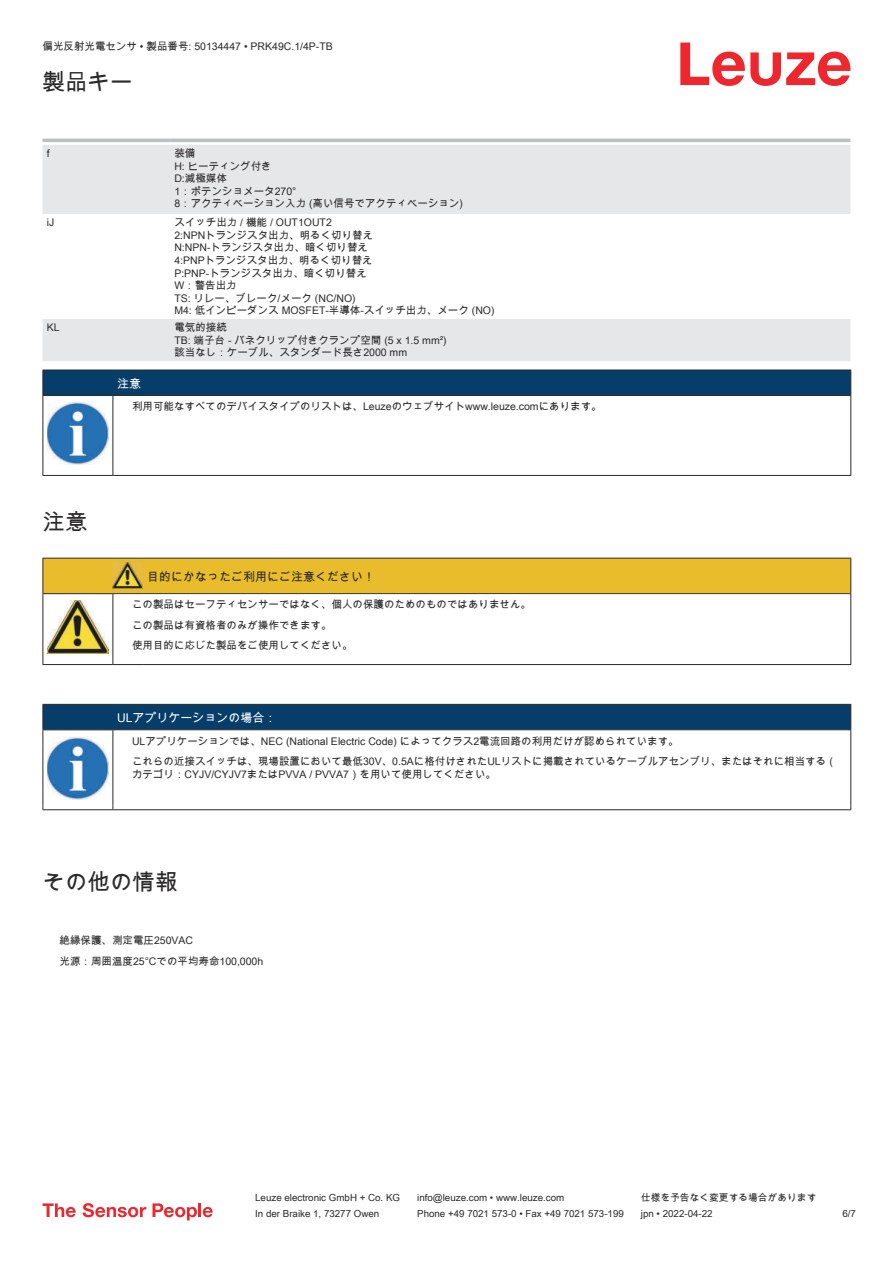
<style>
.page{position:relative;width:893px;height:1263px;background:#fff}
.page>*{position:absolute;margin:0;border:0;box-sizing:border-box;transform-origin:0 0}
.t1{font:22.5px "Arial Unicode MS";color:#2b292a}
.t2{font:12px "Arial Unicode MS";color:#2b292a}
.t3{font:12px "Arial Unicode MS";color:#fff}
.t4{font:10.5px/12.6px "Arial Unicode MS";color:#2b292a}
.t5{font:9.75px "Arial Unicode MS";color:#2b292a}
</style>
<div class="page">
<svg style="left:680px;top:43px;width:170px;height:43px"></svg>
<svg style="left:43px;top:138px;width:807px;height:1px"></svg>
<svg style="left:43px;top:145px;width:807px;height:216px;fill:#e6e7e9"></svg>
<hr style="left:43px;top:139px;width:127px;height:3px;background:#bdbfc1">
<hr style="left:170px;top:139px;width:680px;height:3px;background:#bdbfc1">
<svg style="left:43px;top:1203px;width:33px;height:14px"></svg>
<svg style="left:83px;top:1203px;width:63px;height:14px"></svg>
<svg style="left:153px;top:1203px;width:44px;height:17px"></svg>
<hr style="left:198px;top:1203px;width:3px;height:14px;background:#ed272d">
<svg style="left:203px;top:1207px;width:10px;height:10px"></svg>
<svg style="left:44px;top:396px;width:806px;height:79px"></svg>
<hr style="left:43px;top:395px;width:70px;height:1px;background:#2b292a">
<div style="left:43px;top:370px;width:808px;height:25px;background:#063d69"></div>
<hr style="left:113px;top:395px;width:738px;height:1px;background:#2b292a">
<hr style="left:43px;top:396px;width:1px;height:75px;background:#2b292a">
<hr style="left:113px;top:396px;width:1px;height:75px;background:#2b292a">
<hr style="left:850px;top:396px;width:1px;height:75px;background:#2b292a">
<hr style="left:43px;top:475px;width:70px;height:1px;background:#2b292a">
<hr style="left:113px;top:475px;width:738px;height:1px;background:#2b292a">
<img style="left:47px;top:402px;width:61px;height:63px">
<div style="left:115px;top:396px;width:734px;height:21px;background:#fff"></div>
<hr style="left:43px;top:664px;width:70px;height:1px;background:#2b292a">
<hr style="left:113px;top:664px;width:30px;height:1px;background:#2b292a">
<hr style="left:143px;top:664px;width:708px;height:1px;background:#2b292a">
<svg style="left:43px;top:558px;width:808px;height:106px"></svg>
<hr style="left:43px;top:730px;width:1px;height:75px;background:#2b292a">
<hr style="left:113px;top:730px;width:1px;height:75px;background:#2b292a">
<hr style="left:850px;top:730px;width:1px;height:75px;background:#2b292a">
<hr style="left:43px;top:809px;width:70px;height:1px;background:#2b292a">
<hr style="left:113px;top:809px;width:738px;height:1px;background:#2b292a">
<img style="left:47px;top:784px;width:58px;height:15px">
<svg style="left:43px;top:704px;width:808px;height:80px"></svg>
<p class="t4" style="left:43px;top:40px;width:292px">偏光反射光電センサ • 製品番号: 50134447 • PRK49C.1/4P-TB</p>
<h1 class="t1" style="left:43px;top:66px;width:91px">製品キー</h1>
<p class="t4" style="left:47px;top:147px;width:4px">f</p>
<p class="t4" style="left:174px;top:147px;width:290px">装備<br>H: ヒーティング付き<br>D:減極媒体<br>1：ポテンショメータ270°<br>8：アクティベーション入力 (高い信号でアクティベーション)</p>
<p class="t4" style="left:47px;top:216px;width:9px">iJ</p>
<p class="t4" style="left:174px;top:216px;width:322px">スイッチ出力 / 機能 / OUT1OUT2<br>2:NPNトランジスタ出力、明るく切り替え<br>N:NPN-トランジスタ出力、暗く切り替え<br>4:PNPトランジスタ出力、明るく切り替え<br>P:PNP-トランジスタ出力、暗く切り替え<br>W：警告出力<br>TS: リレー、ブレーク/メーク (NC/NO)<br>M4: 低インピーダンス MOSFET-半導体-スイッチ出力、メーク (NO)</p>
<p class="t4" style="left:47px;top:322px;width:14px">KL</p>
<p class="t4" style="left:174px;top:321px;width:274px">電気的接続<br>TB: 端子台 - バネクリップ付きクランプ空間 (5 x 1.5 mm²)該当なし：ケーブル、スタンダード長さ2000 mm</p>
<p class="t3" style="left:117px;top:375px;width:25px">注意</p>
<p class="t4" style="left:132px;top:400px;width:471px">利用可能なすべてのデバイスタイプのリストは、Leuzeのウェブサイトwww.leuze.comにあります。</p>
<h1 class="t1" style="left:43px;top:506px;width:46px">注意</h1>
<p class="t2" style="left:147px;top:568px;width:229px">目的にかなったご利用にご注意ください！</p>
<p class="t4" style="left:132px;top:594px;width:400px;line-height:20.2px">この製品はセーフティセンサーではなく、個人の保護のためのものではありません。この製品は有資格者のみが操作できます。<br>使用目的に応じた製品をご使用してください。</p>
<p class="t3" style="left:117px;top:709px;width:161px">ULアプリケーションの場合：</p>
<p class="t4" style="left:132px;top:730px;width:706px;line-height:20.2px">ULアプリケーションでは、NEC (National Electric Code) によってクラス2電流回路の利用だけが認められています。<br>これらの近接スイッチは、現場設置において最低30V、0.5Aに格付けされたULリストに掲載されているケーブルアセンブリ、またはそれに相当する（</p>
<p class="t4" style="left:132px;top:767px;width:366px">カテゴリ：CYJV/CYJV7またはPVVA / PVVA7）を用いて使用してください。</p>
<h1 class="t1" style="left:43px;top:866px;width:136px">その他の情報</h1>
<p class="t4" style="left:60px;top:930px;width:205px;line-height:20.2px">絶縁保護、測定電圧250VAC<br>光源：周囲温度25°Cでの平均寿命100,000h</p>
<p class="t5" style="left:255px;top:1191px;width:146px">Leuze electronic GmbH + Co. KG</p>
<p class="t5" style="left:417px;top:1191px;width:149px">info@leuze.com • www.leuze.com</p>
<p class="t5" style="left:641px;top:1191px;width:177px">仕様を予告なく変更する場合があります</p>
<p class="t5" style="left:255px;top:1206px;width:126px">In der Braike 1, 73277 Owen</p>
<p class="t5" style="left:417px;top:1206px;width:208px">Phone +49 7021 573-0 • Fax +49 7021 573-199</p>
<p class="t5" style="left:641px;top:1206px;width:73px">jpn • 2022-04-22</p>
<p class="t5" style="left:842px;top:1206px;width:15px">6 /7</p>
</div>
